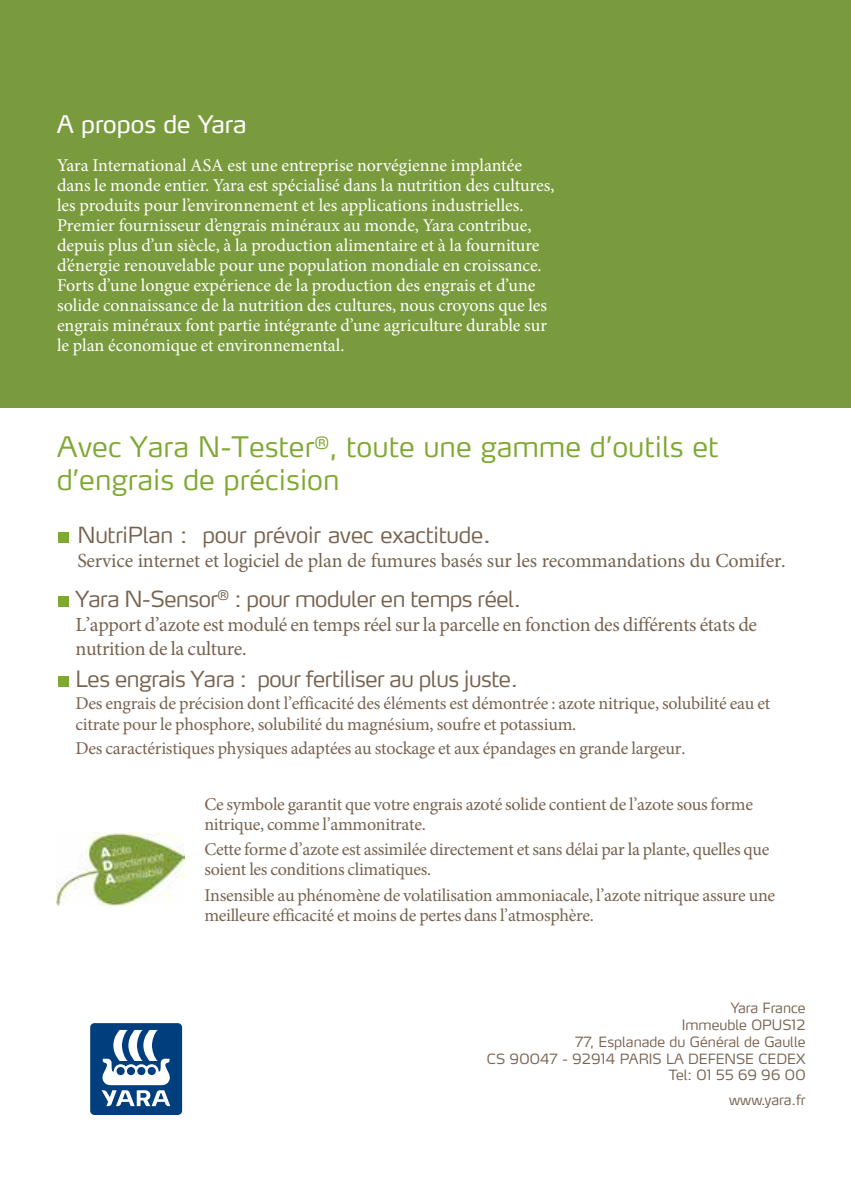
<style>
.page{position:relative;width:851px;height:1191px;background:#fff}
.page>*{position:absolute;margin:0;border:0;box-sizing:border-box;transform-origin:0 0}
.t1{font:300 28px/33.6px "Max OT";color:#7ea831}
.t2{font:24px "Yara Max LF";color:#fff}
.t3{font:300 22px "Yara Max LF";letter-spacing:-.02em;color:#77624f}
.t4{font:20px/24px "Minion Pro";letter-spacing:-.015em;color:#77624f}
.t5{font:18px/20px "Minion Pro";color:#fff}
.t6{font:18px/20px "Minion Pro";letter-spacing:-.015em;color:#77624f}
.t7{font:300 14px/16.8px "Yara Max LF";color:#77624f;text-align:right}
.s1{font-size:24px}
</style>
<div class="page">
<div style="left:59px;top:532px;width:10px;height:11px;background:#7ea831"></div>
<div style="left:59px;top:596px;width:10px;height:11px;background:#7ea831"></div>
<div style="left:59px;top:677px;width:10px;height:10px;background:#7ea831"></div>
<img style="left:57px;top:832px;width:127px;height:73px">
<svg style="left:90px;top:1023px;width:93px;height:92px"></svg>
<div style="left:0;top:0;width:850px;height:407px;background:#799b3d"></div>
<h2 class="t2" style="left:57px;top:109px;width:191px">A propos de Yara</h2>
<p class="t5" style="left:57px;top:155px;width:499px">Yara International ASA est une entreprise norvégienne implantée dans le monde entier. Yara est spécialisé dans la nutrition des cultures, les produits pour l’environnement et les applications industrielles.<br>Premier fournisseur d’engrais minéraux au monde, Yara contribue, depuis plus d’un siècle, à la production alimentaire et à la fourniture d’énergie renouvelable pour une population mondiale en croissance.<br>Forts d’une longue expérience de la production des engrais et d’une solide connaissance de la nutrition des cultures, nous croyons que les engrais minéraux font partie intégrante d’une agriculture durable sur le plan économique et environnemental.</p>
<h1 class="t1" style="left:57px;top:429px;width:663px">Avec Yara N-Tester<sup>®</sup>, toute une gamme d’outils et d’engrais de précision</h1>
<p class="t3" style="left:77px;top:521px;width:415px">NutriPlan : pour prévoir avec exactitude<span class="s1">.</span></p>
<p class="t4" style="left:77px;top:548px;width:709px">Service internet et logiciel de plan de fumures basés sur les recommandations du Comifer.</p>
<p class="t3" style="left:75px;top:585px;width:447px">Yara N-Sensor<sup>®</sup> : pour moduler en temps réel.</p>
<p class="t4" style="left:75px;top:612px;width:683px">L’apport d’azote est modulé en temps réel sur la parcelle en fonction des différents états de nutrition de la culture.</p>
<p class="t3" style="left:75px;top:665px;width:444px">Les engrais Yara : pour fertiliser au plus juste.</p>
<p class="t6" style="left:75px;top:692px;width:696px;line-height:21.6px">Des engrais de précision dont l’efficacité des éléments est démontrée : azote nitrique, solubilité eau et citrate pour le phosphore, solubilité du magnésium, soufre et potassium.</p>
<p class="t6" style="left:75px;top:738px;width:611px">Des caractéristiques physiques adaptées au stockage et aux épandages en grande largeur.</p>
<p class="t6" style="left:204px;top:794px;width:550px">Ce symbole garantit que votre engrais azoté solide contient de l’azote sous forme nitrique, comme l’ammonitrate.</p>
<p class="t6" style="left:204px;top:839px;width:566px">Cette forme d’azote est assimilée directement et sans délai par la plante, quelles que soient les conditions climatiques.</p>
<p class="t6" style="left:204px;top:885px;width:572px">Insensible au phénomène de volatilisation ammoniacale, l’azote nitrique assure une meilleure efficacité et moins de pertes dans l’atmosphère.</p>
<p class="t7" style="left:486px;top:999px;width:320px">Yara France<br>Immeuble OPUS12<br>77, Esplanade du Général de Gaulle<br>CS 90047 - 92914 PARIS LA DEFENSE CEDEX<br>Tel: 01 55 69 96 00</p>
<p class="t7" style="left:729px;top:1091px;width:78px">www.yara.fr</p>
</div>
